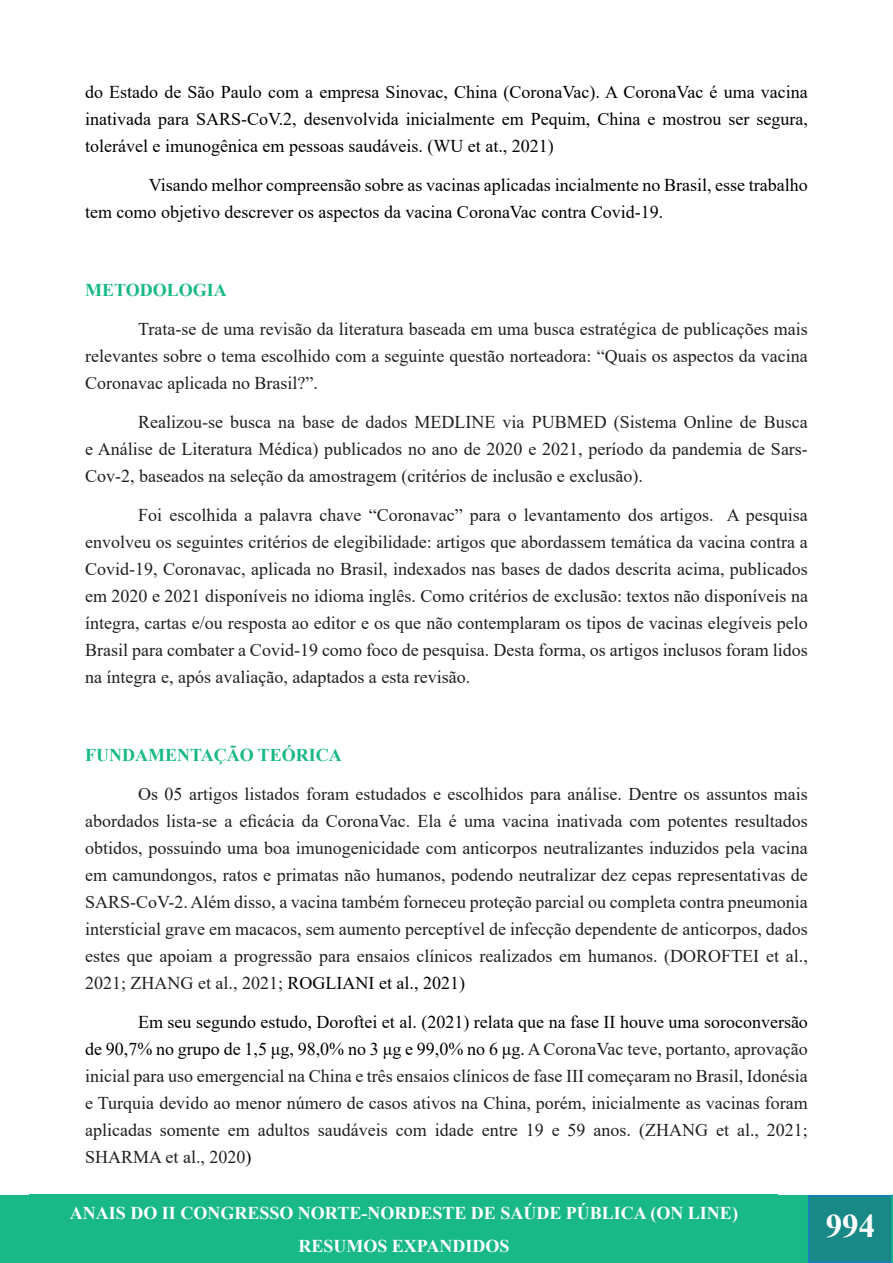
<style>
.page{position:relative;width:893px;height:1263px;background:#fff}
.page>*{position:absolute;margin:0;border:0;box-sizing:border-box;transform-origin:0 0}
.t1{font:700 33px "Times New Roman";color:#fff}
.t2{font:18px/27px "Times New Roman";color:#231f20;text-align:justify}
.t3{font:18px/27px "Times New Roman";color:#000;text-align:justify}
.t4{font:700 18px/33px "Times New Roman";color:#fff;text-align:center}
.Heading_1{font:700 18px "Times New Roman";color:#18b987}
.s1{color:#000}
</style>
<div class="page">
<div style="left:0;top:1195px;width:808px;height:68px;background:#18b987"></div>
<div style="left:809px;top:1196px;width:83px;height:66px;background:#188987"></div>
<div style="left:808px;top:1195px;width:85px;height:68px;border:2px solid #167ec4"></div>
<div style="left:30px;top:1195px;width:748px;height:68px;background:#18b987"></div>
<svg style="left:891px;top:1194px;width:2px;height:68px"></svg>
<p class="t3" style="left:85px;top:77px;width:724px">do Estado de São Paulo com a empresa Sinovac, China (CoronaVac). A CoronaVac é uma vacina inativada para SARS-CoV.2, desenvolvida inicialmente em Pequim, China e mostrou ser segura, tolerável e imunogênica em pessoas saudáveis. (WU et at., 2021)</p>
<p class="t3" style="left:85px;top:170px;width:724px;text-indent:64px">Visando melhor compreensão sobre as vacinas aplicadas incialmente no Brasil, esse trabalho tem como objetivo descrever os aspectos da vacina CoronaVac contra Covid-19.</p>
<p class="Heading_1" style="left:85px;top:277px;width:143px">METODOLOGIA</p>
<p class="t2" style="left:85px;top:314px;width:724px;text-indent:53px">Trata-se de uma revisão da literatura baseada em uma busca estratégica de publicações mais relevantes sobre o tema escolhido com a seguinte questão norteadora: “Quais os aspectos da vacina Coronavac aplicada no Brasil?”.</p>
<p class="t2" style="left:85px;top:407px;width:724px;text-indent:53px">Realizou-se busca na base de dados MEDLINE via PUBMED (Sistema Online de Busca e Análise de Literatura Médica) publicados no ano de 2020 e 2021, período da pandemia de Sars-Cov-2, baseados na seleção da amostragem (critérios de inclusão e exclusão).</p>
<p class="t2" style="left:85px;top:500px;width:724px;text-indent:53px">Foi escolhida a palavra chave “Coronavac” para o levantamento dos artigos. A pesquisa envolveu os seguintes critérios de elegibilidade: artigos que abordassem temática da vacina contra a Covid-19, Coronavac, aplicada no Brasil, indexados nas bases de dados descrita acima, publicados em 2020 e 2021 disponíveis no idioma inglês. Como critérios de exclusão: textos não disponíveis na íntegra, cartas e/ou resposta ao editor e os que não contemplaram os tipos de vacinas elegíveis pelo Brasil para combater a Covid-19 como foco de pesquisa. Desta forma, os artigos inclusos foram lidos na íntegra e, após avaliação, adaptados a esta revisão.</p>
<p class="Heading_1" style="left:85px;top:742px;width:258px">FUNDAMENTAÇÃO TEÓRICA</p>
<p class="t2" style="left:85px;top:779px;width:724px;text-indent:53px">Os 05 artigos listados foram estudados e escolhidos para análise. Dentre os assuntos mais abordados lista-se a eficácia da CoronaVac. Ela é uma vacina inativada com potentes resultados obtidos, possuindo uma boa imunogenicidade com anticorpos neutralizantes induzidos pela vacina em camundongos, ratos e primatas não humanos, podendo neutralizar dez cepas representativas de SARS-CoV-2. Além disso, a vacina também forneceu proteção parcial ou completa contra pneumonia intersticial grave em macacos, sem aumento perceptível de infecção dependente de anticorpos, dados estes que apoiam a progressão para ensaios clínicos realizados em humanos. (DOROFTEI et al., 2021; ZHANG et al., 2021; <span class="s1">ROGLIANI et al., 2021)</span></p>
<p class="t2" style="left:85px;top:1007px;width:724px;text-indent:53px"><span class="s1">Em seu segundo estudo, Doroftei et al. (2021) relata que na fase II houve uma soroconversão de 90,7% no grupo de 1,5 μg, 98,0% no 3 μg e 99,0% no 6 μg.</span> A CoronaVac teve, portanto, aprovação inicial para uso emergencial na China e três ensaios clínicos de fase III começaram no Brasil, Idonésia e Turquia devido ao menor número de casos ativos na China, porém, inicialmente as vacinas foram aplicadas somente em adultos saudáveis com idade entre 19 e 59 anos. (ZHANG et al., 2021; SHARMA et al., 2020<span class="s1">)</span></p>
<p class="t4" style="left:70px;top:1195px;width:669px">ANAIS DO II CONGRESSO NORTE-NORDESTE DE SAÚDE PÚBLICA (ON LINE)<br>RESUMOS EXPANDIDOS</p>
<h1 class="t1" style="left:826px;top:1202px;width:51px">994</h1>
</div>
